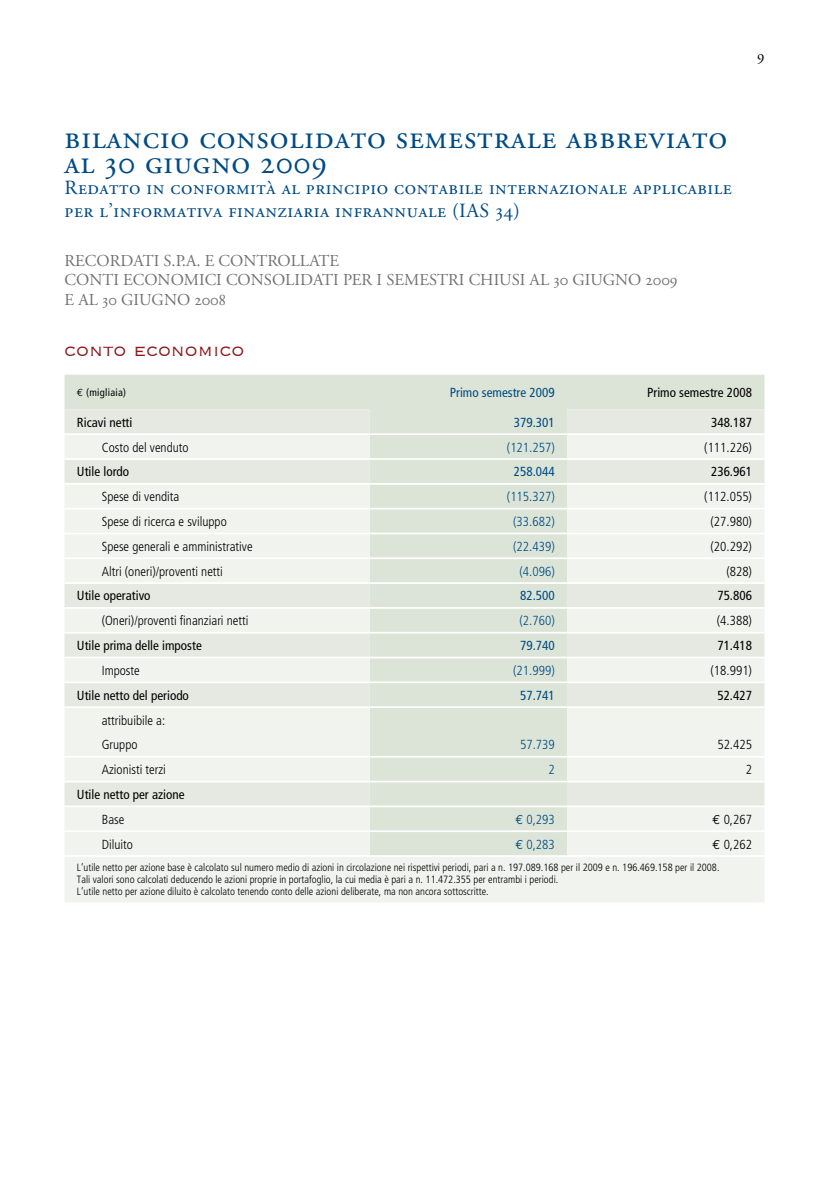
<style>
.page{position:relative;width:829px;height:1191px;background:#fff}
.page>*{position:absolute;margin:0;border:0;box-sizing:border-box;transform-origin:0 0}
.t1{font:33.25px/24.5px "Adobe Garamond Regular SC";letter-spacing:.025em;color:#004b85}
.t2{font:300 21px "Copperplate";color:#8c161b}
.t3{font:20.12px/23.1px "Adobe Garamond Regular SC";letter-spacing:.025em;color:#004b85}
.t4{font:16.62px/19.2px "Adobe Garamond Regular SC";color:#707173}
.t5{font:300 condensed 13.12px/24.8px "Frutiger";color:#000}
.t6{font:condensed 13.12px "Frutiger";color:#000}
.t7{font:300 condensed 13.12px "Frutiger";color:#004b85}
.t8{font:condensed 13.12px "Frutiger";color:#004b85}
.t9{font:300 condensed 10.5px/12.2px "Frutiger";color:#000}
.t10{font:condensed 10.5px "Frutiger";letter-spacing:.025em;color:#000}
.s1{font-family:"Euro Mono";font-stretch:normal}
.s2{font-family:"Euro Mono";font-weight:400;font-stretch:normal}
</style>
<div class="page">
<svg style="left:65px;top:374px;width:699px;height:1px"></svg>
<div style="left:64px;top:375px;width:700px;height:34px;background:#dbe4d6"></div>
<svg style="left:64px;top:409px;width:700px;height:24px;background:#e2e7de"></svg>
<svg style="left:64px;top:435px;width:700px;height:467px;background:#e9ede5"></svg>
<hr style="left:64px;top:458px;width:306px;height:2px;background:#fff">
<hr style="left:370px;top:458px;width:197px;height:2px;background:#fff">
<hr style="left:567px;top:458px;width:197px;height:2px;background:#fff">
<hr style="left:64px;top:483px;width:306px;height:2px;background:#fff">
<hr style="left:370px;top:483px;width:197px;height:2px;background:#fff">
<hr style="left:567px;top:483px;width:197px;height:2px;background:#fff">
<hr style="left:64px;top:508px;width:306px;height:1px;background:#fff">
<hr style="left:370px;top:508px;width:197px;height:1px;background:#fff">
<hr style="left:567px;top:508px;width:197px;height:1px;background:#fff">
<hr style="left:64px;top:532px;width:306px;height:2px;background:#fff">
<hr style="left:370px;top:532px;width:197px;height:2px;background:#fff">
<hr style="left:567px;top:532px;width:197px;height:2px;background:#fff">
<hr style="left:64px;top:557px;width:306px;height:2px;background:#fff">
<hr style="left:370px;top:557px;width:197px;height:2px;background:#fff">
<hr style="left:567px;top:557px;width:197px;height:2px;background:#fff">
<hr style="left:64px;top:582px;width:306px;height:2px;background:#fff">
<hr style="left:370px;top:582px;width:197px;height:2px;background:#fff">
<hr style="left:567px;top:582px;width:197px;height:2px;background:#fff">
<hr style="left:64px;top:607px;width:306px;height:2px;background:#fff">
<hr style="left:370px;top:607px;width:197px;height:2px;background:#fff">
<hr style="left:567px;top:607px;width:197px;height:2px;background:#fff">
<hr style="left:64px;top:632px;width:306px;height:1px;background:#fff">
<hr style="left:370px;top:632px;width:197px;height:1px;background:#fff">
<hr style="left:567px;top:632px;width:197px;height:1px;background:#fff">
<hr style="left:64px;top:656px;width:306px;height:2px;background:#fff">
<hr style="left:370px;top:656px;width:197px;height:2px;background:#fff">
<hr style="left:567px;top:656px;width:197px;height:2px;background:#fff">
<hr style="left:64px;top:681px;width:306px;height:2px;background:#fff">
<hr style="left:370px;top:681px;width:197px;height:2px;background:#fff">
<hr style="left:567px;top:681px;width:197px;height:2px;background:#fff">
<hr style="left:64px;top:706px;width:306px;height:2px;background:#fff">
<hr style="left:370px;top:706px;width:197px;height:2px;background:#fff">
<hr style="left:567px;top:706px;width:197px;height:2px;background:#fff">
<hr style="left:64px;top:756px;width:306px;height:1px;background:#fff">
<hr style="left:370px;top:756px;width:197px;height:1px;background:#fff">
<hr style="left:567px;top:756px;width:197px;height:1px;background:#fff">
<hr style="left:64px;top:780px;width:306px;height:2px;background:#fff">
<hr style="left:370px;top:780px;width:197px;height:2px;background:#fff">
<hr style="left:567px;top:780px;width:197px;height:2px;background:#fff">
<hr style="left:64px;top:805px;width:306px;height:2px;background:#fff">
<hr style="left:370px;top:805px;width:197px;height:2px;background:#fff">
<hr style="left:567px;top:805px;width:197px;height:2px;background:#fff">
<hr style="left:64px;top:830px;width:306px;height:2px;background:#fff">
<hr style="left:370px;top:830px;width:197px;height:2px;background:#fff">
<hr style="left:567px;top:830px;width:197px;height:2px;background:#fff">
<hr style="left:64px;top:855px;width:306px;height:2px;background:#fff">
<hr style="left:370px;top:855px;width:197px;height:2px;background:#fff">
<hr style="left:567px;top:855px;width:197px;height:2px;background:#fff">
<h1 class="t1" style="left:64px;top:126px;width:664px">bilancio consolidato semestrale abbreviato al 30 giugno 2009</h1>
<h3 class="t3" style="left:64px;top:176px;width:668px">Redatto in conformità al principio contabile internazionale applicabile per l’informativa finanziaria infrannuale (IAS 34)</h3>
<h3 class="t4" style="left:64px;top:251px;width:614px">recordati s.p.a. e controllate<br>conti economici consolidati per i semestri chiusi al 30 giugno 2009 e al 30 giugno 2008</h3>
<h2 class="t2" style="left:64px;top:337px;width:181px">conto economico</h2>
<p class="t10" style="left:77px;top:386px;width:51px"><span class="s1">?</span> (migliaia)</p>
<p class="t8" style="left:449px;top:385px;width:106px">Primo semestre 2009</p>
<p class="t6" style="left:647px;top:385px;width:106px">Primo semestre 2008</p>
<p class="t6" style="left:77px;top:414px;width:57px">Ricavi netti</p>
<p class="t8" style="left:513px;top:414px;width:42px">379.301</p>
<p class="t6" style="left:711px;top:414px;width:42px">348.187</p>
<p class="t5" style="left:102px;top:435px;width:88px">Costo del venduto</p>
<p class="t7" style="left:507px;top:439px;width:49px">(121.257)</p>
<p class="t5" style="left:704px;top:435px;width:49px">(111.226)</p>
<p class="t6" style="left:77px;top:464px;width:54px">Utile lordo</p>
<p class="t8" style="left:513px;top:464px;width:42px">258.044</p>
<p class="t6" style="left:711px;top:464px;width:42px">236.961</p>
<p class="t5" style="left:102px;top:484px;width:79px">Spese di vendita</p>
<p class="t7" style="left:507px;top:489px;width:49px">(115.327)</p>
<p class="t5" style="left:704px;top:484px;width:49px">(112.055)</p>
<p class="t5" style="left:102px;top:509px;width:126px">Spese di ricerca e sviluppo</p>
<p class="t7" style="left:513px;top:514px;width:43px">(33.682)</p>
<p class="t5" style="left:710px;top:509px;width:43px">(27.980)</p>
<p class="t5" style="left:102px;top:534px;width:152px">Spese generali e amministrative</p>
<p class="t7" style="left:513px;top:539px;width:43px">(22.439)</p>
<p class="t5" style="left:710px;top:534px;width:43px">(20.292)</p>
<p class="t5" style="left:102px;top:559px;width:123px">Altri (oneri)/proventi netti</p>
<p class="t7" style="left:519px;top:563px;width:37px">(4.096)</p>
<p class="t5" style="left:726px;top:559px;width:27px">(828)</p>
<p class="t6" style="left:77px;top:588px;width:75px">Utile operativo</p>
<p class="t8" style="left:520px;top:588px;width:36px">82.500</p>
<p class="t6" style="left:717px;top:588px;width:36px">75.806</p>
<p class="t5" style="left:102px;top:608px;width:148px">(Oneri)/proventi finanziari netti</p>
<p class="t7" style="left:519px;top:613px;width:37px">(2.760)</p>
<p class="t5" style="left:716px;top:608px;width:37px">(4.388)</p>
<p class="t6" style="left:77px;top:638px;width:126px">Utile prima delle imposte</p>
<p class="t8" style="left:520px;top:638px;width:36px">79.740</p>
<p class="t6" style="left:717px;top:638px;width:36px">71.418</p>
<p class="t5" style="left:102px;top:658px;width:39px">Imposte</p>
<p class="t7" style="left:513px;top:663px;width:43px">(21.999)</p>
<p class="t5" style="left:710px;top:658px;width:43px">(18.991)</p>
<p class="t6" style="left:77px;top:687px;width:113px">Utile netto del periodo</p>
<p class="t8" style="left:520px;top:687px;width:36px">57.741</p>
<p class="t6" style="left:717px;top:687px;width:36px">52.427</p>
<p class="t5" style="left:102px;top:707px;width:65px">attribuibile a:<br>Gruppo</p>
<p class="t7" style="left:520px;top:737px;width:36px">57.739</p>
<p class="t5" style="left:717px;top:732px;width:36px">52.425</p>
<p class="t5" style="left:102px;top:757px;width:66px">Azionisti terzi</p>
<p class="t7" style="left:548px;top:762px;width:8px">2</p>
<p class="t5" style="left:745px;top:757px;width:8px">2</p>
<p class="t6" style="left:77px;top:786px;width:109px">Utile netto per azione</p>
<p class="t5" style="left:102px;top:807px;width:24px">Base</p>
<p class="t7" style="left:515px;top:811px;width:41px"><span class="s2">€</span> 0,293</p>
<p class="t5" style="left:712px;top:807px;width:41px"><span class="s2">€</span> 0,267</p>
<p class="t5" style="left:102px;top:832px;width:33px">Diluito</p>
<p class="t7" style="left:515px;top:836px;width:41px"><span class="s2">€</span> 0,283</p>
<p class="t5" style="left:712px;top:832px;width:41px"><span class="s2">€</span> 0,262</p>
<p class="t9" style="left:77px;top:861px;width:644px">L’utile netto per azione base è calcolato sul numero medio di azioni in circolazione nei rispettivi periodi, pari a n. 197.089.168 per il 2009 e n. 196.469.158 per il 2008.<br>Tali valori sono calcolati deducendo le azioni proprie in portafoglio, la cui media è pari a n. 11.472.355 per entrambi i periodi.<br>L’utile netto per azione diluito è calcolato tenendo conto delle azioni deliberate, ma non ancora sottoscritte.</p>
</div>
